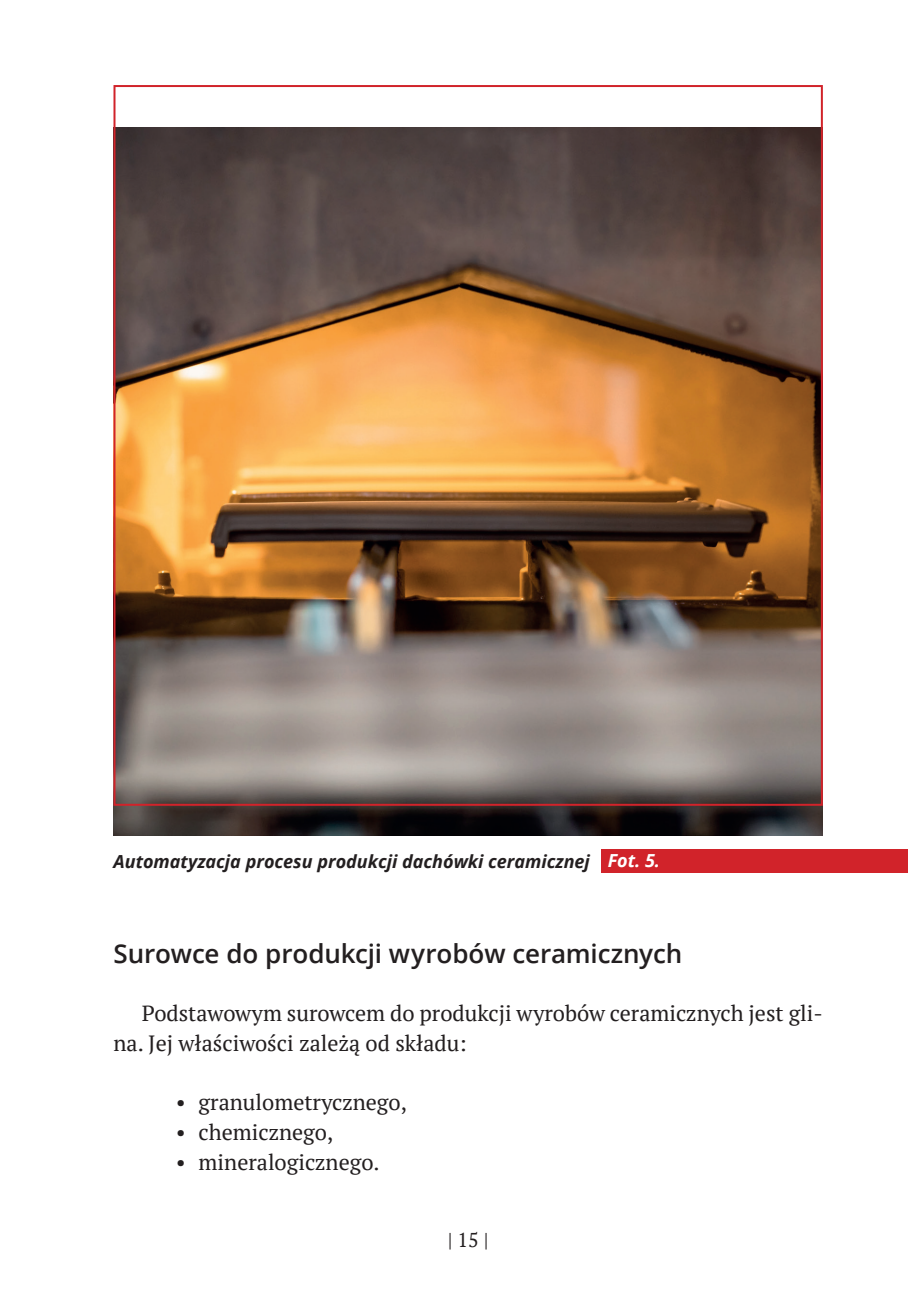
<style>
.page{position:relative;width:908px;height:1304px;background:#fff}
.page>*{position:absolute;margin:0;border:0;box-sizing:border-box;transform-origin:0 0}
.t1{font:600 26px "Open Sans";letter-spacing:-.005em;color:#231f20}
.t2{font:22px/30px "PT Serif";color:#231f20}
.t3{font:20px "PT Serif";color:#231f20}
.t4{font:italic 700 18px "Open Sans";color:#231f20}
.s1{color:#fff}
</style>
<div class="page">
<img style="left:113px;top:128px;width:709px;height:708px">
<div style="left:601px;top:850px;width:306px;height:23px;background:#d1232a"></div>
<p class="t4" style="left:113px;top:849px;width:548px">Automatyzacja procesu produkcji dachówki ceramicznej <span class="s1">Fot. 5.</span></p>
<p class="t1" style="left:113px;top:936px;width:570px">Surowce do produkcji wyrobów ceramicznych</p>
<p class="t2" style="left:113px;top:998px;width:710px;text-indent:28px">Podstawowym surowcem do produkcji wyrobów ceramicznych jest gli&shy;na. Jej właściwości zależą od składu:</p>
<p class="t2" style="left:176px;top:1087px;width:232px">• granulometrycznego,</p>
<p class="t2" style="left:176px;top:1117px;width:159px">• chemicznego,</p>
<p class="t2" style="left:176px;top:1147px;width:205px">• mineralogicznego.</p>
<p class="t3" style="left:447px;top:1227px;width:42px">| 15 |</p>
</div>
